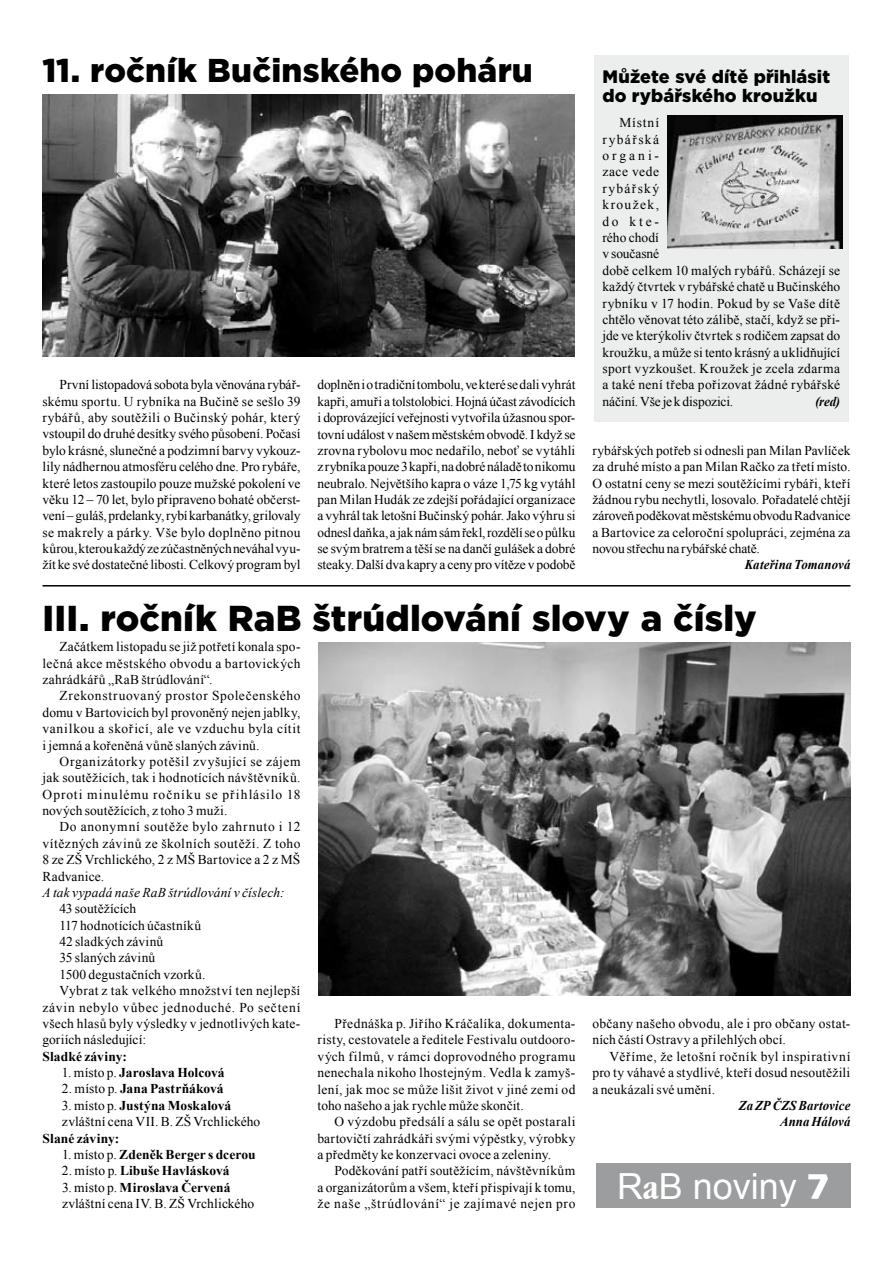
<style>
.page{position:relative;width:893px;height:1263px;background:#fff}
.page>*{position:absolute;margin:0;border:0;box-sizing:border-box;transform-origin:0 0}
.t1{font:900 36px "Gotham";letter-spacing:.005em;color:#000}
.t2{font:36px "Arial";color:#fff}
.t3{font:900 33px "Gotham";letter-spacing:.005em;color:#000}
.t4{font:900 18px/19.5px "Gotham";letter-spacing:.005em;color:#000}
.t5{font:13.5px/16.4px "Times New Roman";letter-spacing:.015em;color:#000;text-align:justify}
.t6{font:700 13.5px "Times New Roman";letter-spacing:.005em;color:#000}
.t7{font:italic 700 13.5px/16.4px "Times New Roman";letter-spacing:.01em;color:#000;text-align:right;scale:.95 1}
.t8{font:italic 13.5px "Times New Roman";letter-spacing:.01em;color:#000}
.t9{font:13.5px "Times New Roman";letter-spacing:.055em;color:#000}
.s1{font-weight:400}
.s2{font-weight:700}
.s3{font-family:"Garmd ITC Bk Cn BTCE Bold Condensed"}
.s4{font-family:"Humanst 531 Blk BTCE Black"}
</style>
<div class="page">
<div style="left:596px;top:1163px;width:254px;height:45px;background:#9c9d9f"></div>
<div style="left:594px;top:55px;width:255px;height:367px;background:#eceded"></div>
<img style="left:43px;top:94px;width:532px;height:263px">
<img style="left:668px;top:116px;width:175px;height:132px">
<img style="left:318px;top:642px;width:532px;height:353px">
<hr style="left:43px;top:585px;width:807px;height:1px;background:#000">
<h2 class="t3" style="left:43px;top:47px;width:492px">11. ročník Bučinského poháru</h2>
<h3 class="t4" style="left:602px;top:66px;width:229px">Můžete své dítě přihlásit do rybářského kroužku</h3>
<p class="t5" style="left:602px;top:114px;width:239px;text-align:left;text-indent:17px">Místní<br>rybářská<br>organi-<br>zace vede<br>rybářský<br>kroužek,<br>do kte-<br>rého chodí<br>v současné<br>době celkem 10 malých rybářů. Scházejí se každý čtvrtek v rybářské chatě u Bučinského rybníku v 17 hodin. Pokud by se Vaše dítě chtělo věnovat této zálibě, stačí, když se při&shy;jde ve kterýkoliv čtvrtek s rodičem zapsat do kroužku, a může si tento krásný a uklidňující sport vyzkoušet. Kroužek je zcela zdarma a také není třeba pořizovat žádné rybářské náčiní. Vše je k dispozici.</p>
<p class="t5" style="left:43px;top:376px;width:259px;text-indent:17px">První listopadová sobota byla věnována rybář&shy;skému sportu. U rybníka na Bučině se sešlo 39 rybářů, aby soutěžili o Bučinský pohár, který vstoupil do druhé desítky svého působení. Počasí bylo krásné, slunečné a podzimní barvy vykouz&shy;lily nádhernou atmosféru celého dne. Pro rybáře, které letos zastoupilo pouze mužské pokolení ve věku 12 – 70 let, bylo připraveno bohaté občerst&shy;vení– guláš, prdelanky, rybí karbanátky, grilovaly se makrely a párky. Vše bylo doplněno pitnou kůrou, kterou každý ze zúčastněných neváhal vyu&shy;žít ke své dostatečné libosti. Celkový program byl</p>
<p class="t5" style="left:317px;top:376px;width:259px">doplněn iotradiční tombolu, ve které se dali vyhrát kapři, amuři a tolstolobici. Hojná účast závodících i doprovázející veřejnosti vytvořila úžasnou spor&shy;tovní událost v našem městském obvodě. I když se zrovna rybolovu moc nedařilo, neboť se vytáhli zrybníka pouze 3kapři, na dobré náladě to nikomu neubralo. Největšího kapra o váze 1,75 kg vytáhl pan Milan Hudák ze zdejší pořádající organizace a vyhrál tak letošní Bučinský pohár. Jako výhru si odnesl daňka, a jak nám sám řekl, rozdělí se o půlku se svým bratrem a těší se na dančí gulášek a dobré steaky. Další dva kapry a ceny pro vítěze v podobě</p>
<p class="t7" style="left:816px;top:393px;width:27px">(red)</p>
<p class="t5" style="left:592px;top:442px;width:259px">rybářských potřeb si odnesli pan Milan Pavlíček za druhé místo a pan Milan Račko za třetí místo.<br>O ostatní ceny se mezi soutěžícími rybáři, kteří žádnou rybu nechytli, losovalo. Pořadatelé chtějí zároveň poděkovat městskému obvodu Radvanice a Bartovice za celoroční spolupráci, zejména za novou střechu na rybářské chatě.</p>
<p class="t7" style="left:745px;top:556px;width:113px">Kateřina Tomanová</p>
<h1 class="t1" style="left:43px;top:593px;width:716px">III . ročník RaB štrúdlování slovy a čísly</h1>
<p class="t5" style="left:43px;top:638px;width:259px;text-indent:17px">Začátkem listopadu se již potřetí konala spo&shy;lečná akce městského obvodu a bartovických zahrádkářů „RaB štrúdlování“.</p>
<p class="t5" style="left:43px;top:687px;width:259px;text-indent:17px">Zrekonstruovaný prostor Společenského domu v Bartovicích byl provoněný nejen jablky, vanilkou a skořicí, ale ve vzduchu byla cítit i jemná a kořeněná vůně slaných závinů.</p>
<p class="t5" style="left:43px;top:753px;width:259px;text-indent:17px">Organizátorky potěšil zvyšující se zájem jak soutěžících, tak i hodnotících návštěvníků.<br>Oproti minulému ročníku se přihlásilo 18 nových soutěžících, z toho 3 muži.</p>
<p class="t5" style="left:42px;top:818px;width:259px;text-indent:17px">Do anonymní soutěže bylo zahrnuto i 12 vítězných závinů ze školních soutěží. Z toho 8 ze ZŠ Vrchlického, 2 z MŠ Bartovice a 2 z MŠ Radvanice.</p>
<p class="t8" style="left:42px;top:883px;width:244px">A tak vypadá naše RaB štrúdlování v číslech:</p>
<p class="t5" style="left:59px;top:900px;width:78px">43 soutěžících</p>
<p class="t5" style="left:59px;top:917px;width:143px">117 hodnotících účastníků</p>
<p class="t5" style="left:59px;top:933px;width:105px">42 sladkých závinů</p>
<p class="t5" style="left:59px;top:949px;width:97px">35 slaných závinů</p>
<p class="t5" style="left:59px;top:966px;width:148px">1500 degustačních vzorků.</p>
<p class="t5" style="left:59px;top:982px;width:242px">Vybrat z tak velkého množství ten nejlepší</p>
<p class="t9" style="left:42px;top:998px;width:259px">závin nebylo vůbec jednoduché. Po sečtení</p>
<p class="t5" style="left:42px;top:1015px;width:259px">všech hlasů byly výsledky v jednotlivých kate-</p>
<p class="t5" style="left:42px;top:1031px;width:105px">goriích následující:</p>
<p class="t6" style="left:42px;top:1047px;width:86px">Sladké záviny:</p>
<p class="t6" style="left:62px;top:1063px;width:164px"><span class="s1">1. místo p.</span> Jaroslava Holcová</p>
<p class="t6" style="left:62px;top:1079px;width:163px"><span class="s1">2. místo p.</span> Jana Pastrňáková</p>
<p class="t5" style="left:62px;top:1097px;width:200px">3. místo p. <span class="s2">Justýna Moskalová </span>zvláštní cena VII. B. ZŠ Vrchlického</p>
<p class="t6" style="left:42px;top:1129px;width:78px">Slané záviny:</p>
<p class="t6" style="left:62px;top:1145px;width:195px"><span class="s1">1. místo p.</span> Zdeněk Berger s dcerou</p>
<p class="t6" style="left:62px;top:1161px;width:169px"><span class="s1">2. místo p.</span> Libuše Havlásková</p>
<p class="t5" style="left:62px;top:1179px;width:194px">3. místo p. <span class="s2">Miroslava Červená </span>zvláštní cena IV. B. ZŠ Vrchlického</p>
<p class="t5" style="left:317px;top:1015px;width:259px;text-indent:17px">Přednáška p. Jiřího Kráčalíka, dokumenta&shy;risty, cestovatele a ředitele Festivalu outdooro&shy;vých filmů, v rámci doprovodného programu nenechala nikoho lhostejným. Vedla k zamyš&shy;lení, jak moc se může lišit život v jiné zemi od toho našeho a jak rychle může skončit.</p>
<p class="t5" style="left:317px;top:1113px;width:259px;text-indent:17px">O výzdobu předsálí a sálu se opět postarali bartovičtí zahrádkáři svými výpěstky, výrobky a předměty ke konzervaci ovoce a zeleniny.</p>
<p class="t5" style="left:317px;top:1162px;width:259px;text-indent:17px">Poděkování patří soutěžícím, návštěvníkům a organizátorům a všem, kteří přispívají k tomu, že naše „štrúdlování“ je zajímavé nejen pro</p>
<p class="t5" style="left:592px;top:1015px;width:259px">občany našeho obvodu, ale i pro občany ostat&shy;ních částí Ostravy a přilehlých obcí.</p>
<p class="t5" style="left:592px;top:1048px;width:259px;text-indent:17px">Věříme, že letošní ročník byl inspirativní pro ty váhavé a stydlivé, kteří dosud nesoutěžili a neukázali své umění.</p>
<p class="t7" style="left:739px;top:1096px;width:119px">Za ZP ČZS Bartovice<br>Anna Hálová</p>
<h1 class="t2" style="left:617px;top:1163px;width:214px">R<span class="s3">a</span>B noviny <span class="s4">7</span></h1>
</div>
